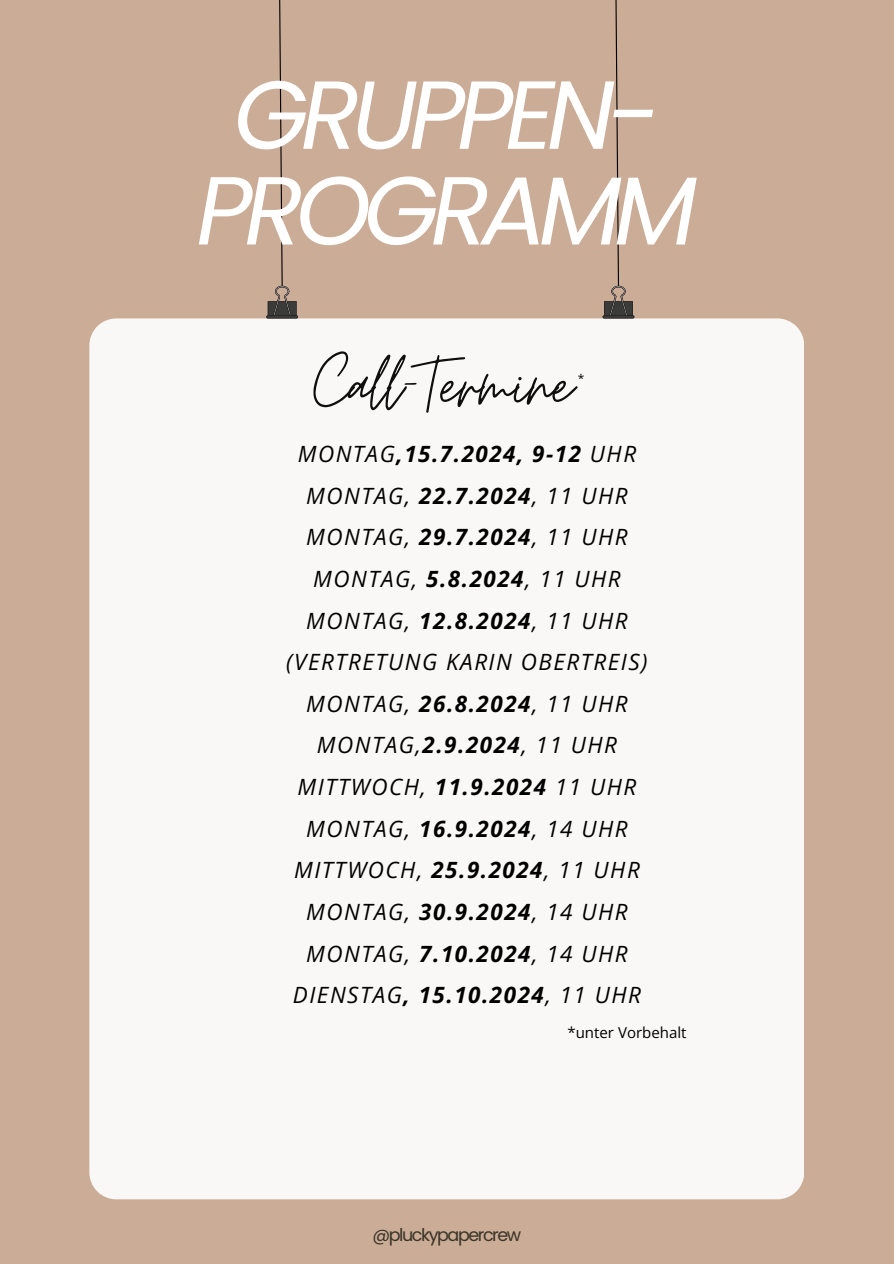
<style>
.page{position:relative;width:894px;height:1264px;background:#fff}
.page>*{position:absolute;margin:0;border:0;box-sizing:border-box;transform-origin:0 0}
.t1{font:italic 96.45px/95.7px "Poppins";letter-spacing:-.08em;color:#fff;text-align:center}
.t2{font:87px "Moon Time";letter-spacing:-.015em;color:#0e0e0b}
.t3{font:italic 22.35px/41.7px "Open Sans";letter-spacing:.07em;color:#000;text-align:center}
.t4{font:17.55px "Poppins";letter-spacing:-.08em;color:#393427}
.t5{font:15px "Open Sans";color:#000}
.t6{font:12px "Open Sans";color:#000}
.s1{font-weight:700}
</style>
<div class="page">
<div style="left:0;top:0;width:893px;height:1263px;background:#cbac97"></div>
<div style="left:89px;top:318px;width:715px;height:881px;background:#faf8f6"></div>
<svg style="left:602px;top:0;width:32px;height:318px"></svg>
<svg style="left:266px;top:0;width:32px;height:318px"></svg>
<h2 class="t1" style="left:196px;top:67px;width:502px">GRUPPEN-<br>PROGRAMM</h2>
<p class="t2" style="left:313px;top:331px;width:261px">Call-Termine</p>
<p class="t6" style="left:577px;top:370px;width:8px">*</p>
<h1 class="t3" style="left:286px;top:432px;width:363px">MONTAG<span class="s1">,15.7.2024, 9-12</span> UHR<br>MONTAG, <span class="s1">22.7.2024</span>, 11 UHR<br>MONTAG, <span class="s1">29.7.2024</span>, 11 UHR<br>MONTAG, <span class="s1">5.8.2024</span>, 11 UHR<br>MONTAG, <span class="s1">12.8.2024</span>, 11 UHR (VERTRETUNG KARIN OBERTREIS)<br>MONTAG, <span class="s1">26.8.2024</span>, 11 UHR<br>MONTAG,<span class="s1">2.9.2024</span>, 11 UHR<br>MITTWOCH, <span class="s1">11.9.2024</span> 11 UHR<br>MONTAG, <span class="s1">16.9.2024</span>, 14 UHR<br>MITTWOCH, <span class="s1">25.9.2024</span>, 11 UHR<br>MONTAG, <span class="s1">30.9.2024</span>, 14 UHR<br>MONTAG, <span class="s1">7.10.2024</span>, 14 UHR<br>DIENSTAG<span class="s1">, 15.10.2024</span>, 11 UHR</h1>
<h3 class="t5" style="left:567px;top:1021px;width:121px">*unter Vorbehalt</h3>
<p class="t4" style="left:372px;top:1222px;width:150px">@pluckypapercrew</p>
</div>
